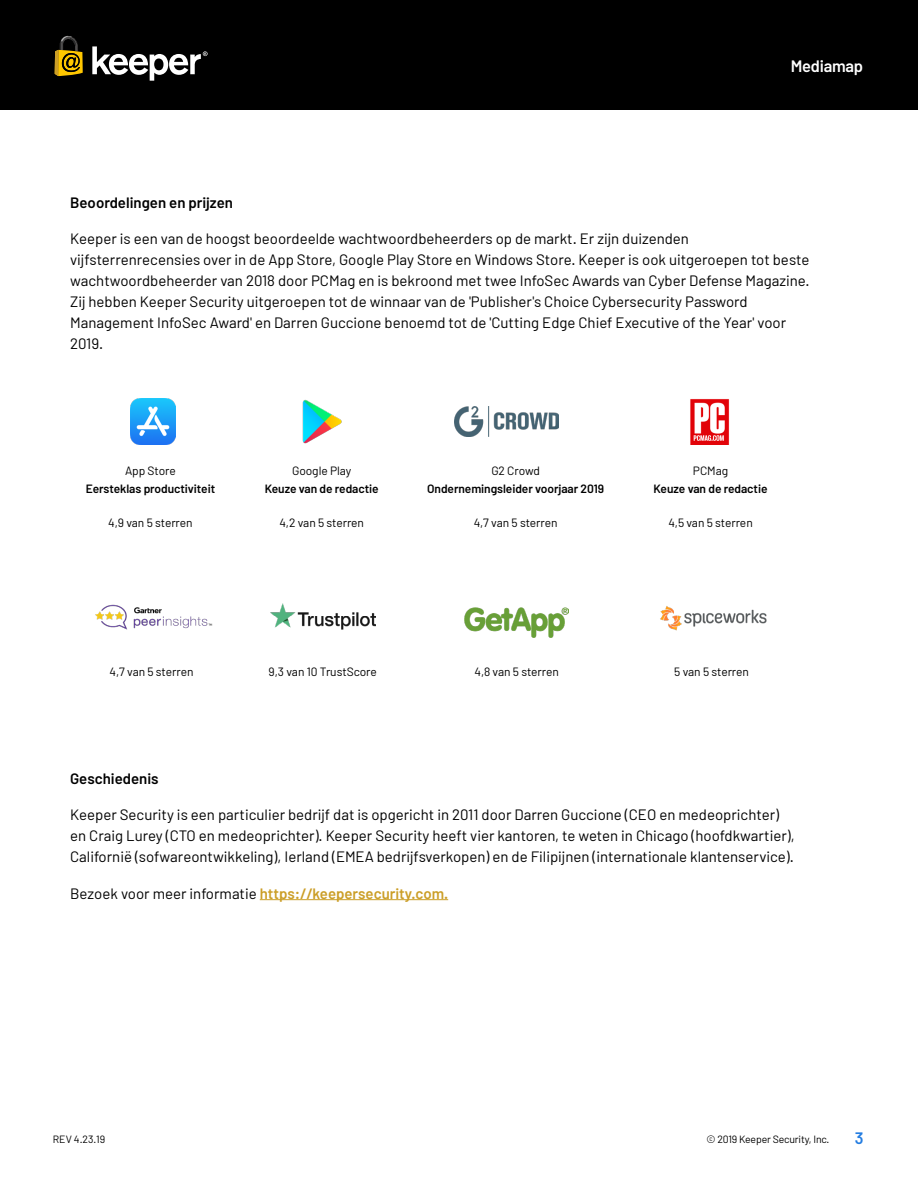
<style>
.page{position:relative;width:918px;height:1188px;background:#fff}
.page>*{position:absolute;margin:0;border:0;box-sizing:border-box;transform-origin:0 0}
.t1{font:600 16.5px "Barlow";letter-spacing:-.015em;color:#fff}
.t2{font:600 16.5px "Barlow";color:#247de1}
.t3{font:15px/21px "Barlow";color:#000}
.t4{font:600 15px "Barlow";color:#cb9e27}
.t5{font:600 15px "Barlow";color:#000}
.t6{font:12px "Barlow";letter-spacing:-.005em;color:#000}
.t7{font:600 12px "Barlow";letter-spacing:-.005em;color:#000}
.t8{font:10.5px "Barlow";letter-spacing:-.015em;color:#000}
.s1{font-weight:400;color:#000}
</style>
<div class="page">
<div style="left:0;top:0;width:918px;height:110px;background:#000"></div>
<svg style="left:55px;top:35px;width:28px;height:41px"></svg>
<svg style="left:92px;top:46px;width:116px;height:35px"></svg>
<hr style="left:260px;top:899px;width:188px;height:1px;background:#cb9e27">
<img style="left:130px;top:399px;width:46px;height:45px">
<img style="left:302px;top:399px;width:40px;height:45px">
<img style="left:690px;top:399px;width:40px;height:45px">
<img style="left:454px;top:407px;width:105px;height:29px">
<img style="left:465px;top:607px;width:104px;height:30px">
<img style="left:271px;top:603px;width:104px;height:27px">
<img style="left:660px;top:606px;width:107px;height:25px">
<img style="left:95px;top:604px;width:118px;height:26px">
<p class="t1" style="left:791px;top:56px;width:74px">Mediamap</p>
<p class="t5" style="left:70px;top:193px;width:164px">Beoordelingen en prijzen</p>
<p class="t3" style="left:70px;top:228px;width:741px">Keeper is een van de hoogst beoordeelde wachtwoordbeheerders op de markt. Er zijn duizenden vijfsterrenrecensies over in de App Store, Google Play Store en Windows Store. Keeper is ook uitgeroepen tot beste wachtwoordbeheerder van 2018 door PCMag en is bekroond met twee InfoSec Awards van Cyber Defense Magazine.<br>Zij hebben Keeper Security uitgeroepen tot de winnaar van de 'Publisher's Choice Cybersecurity Password Management InfoSec Award' en Darren Guccione benoemd tot de 'Cutting Edge Chief Executive of the Year' voor 2019.</p>
<p class="t6" style="left:125px;top:464px;width:52px">App Store</p>
<p class="t7" style="left:86px;top:482px;width:131px">Eersteklas productiviteit</p>
<p class="t6" style="left:108px;top:515px;width:86px">4,9 van 5 sterren</p>
<p class="t6" style="left:292px;top:464px;width:61px">Google Play</p>
<p class="t7" style="left:265px;top:482px;width:115px">Keuze van de redactie</p>
<p class="t6" style="left:279px;top:515px;width:86px">4,2 van 5 sterren</p>
<p class="t6" style="left:491px;top:464px;width:50px">G2 Crowd</p>
<p class="t7" style="left:427px;top:482px;width:178px">Ondernemingsleider voorjaar 2019</p>
<p class="t6" style="left:474px;top:515px;width:85px">4,7 van 5 sterren</p>
<p class="t6" style="left:693px;top:464px;width:37px">PCMag</p>
<p class="t7" style="left:654px;top:482px;width:115px">Keuze van de redactie</p>
<p class="t6" style="left:668px;top:515px;width:86px">4,5 van 5 sterren</p>
<p class="t6" style="left:110px;top:664px;width:85px">4,7 van 5 sterren</p>
<p class="t6" style="left:269px;top:664px;width:110px">9,3 van 10 TrustScore</p>
<p class="t6" style="left:474px;top:664px;width:86px">4,8 van 5 sterren</p>
<p class="t6" style="left:674px;top:664px;width:76px">5 van 5 sterren</p>
<p class="t5" style="left:70px;top:769px;width:90px">Geschiedenis</p>
<p class="t3" style="left:70px;top:804px;width:726px">Keeper Security is een particulier bedrijf dat is opgericht in 2011 door Darren Guccione (CEO en medeoprichter) en Craig Lurey (CTO en medeoprichter). Keeper Security heeft vier kantoren, te weten in Chicago (hoofdkwartier),<br>Californië (sofwareontwikkeling), Ierland (EMEA bedrijfsverkopen) en de Filipijnen (internationale klantenservice).</p>
<p class="t4" style="left:70px;top:884px;width:380px"><span class="s1">Bezoek voor meer informatie</span> https://keepersecurity.com.</p>
<p class="t8" style="left:53px;top:1133px;width:54px">REV 4.23.19</p>
<p class="t8" style="left:707px;top:1133px;width:124px">© 2019 Keeper Security, Inc.</p>
<p class="t2" style="left:855px;top:1128px;width:10px">3</p>
</div>
